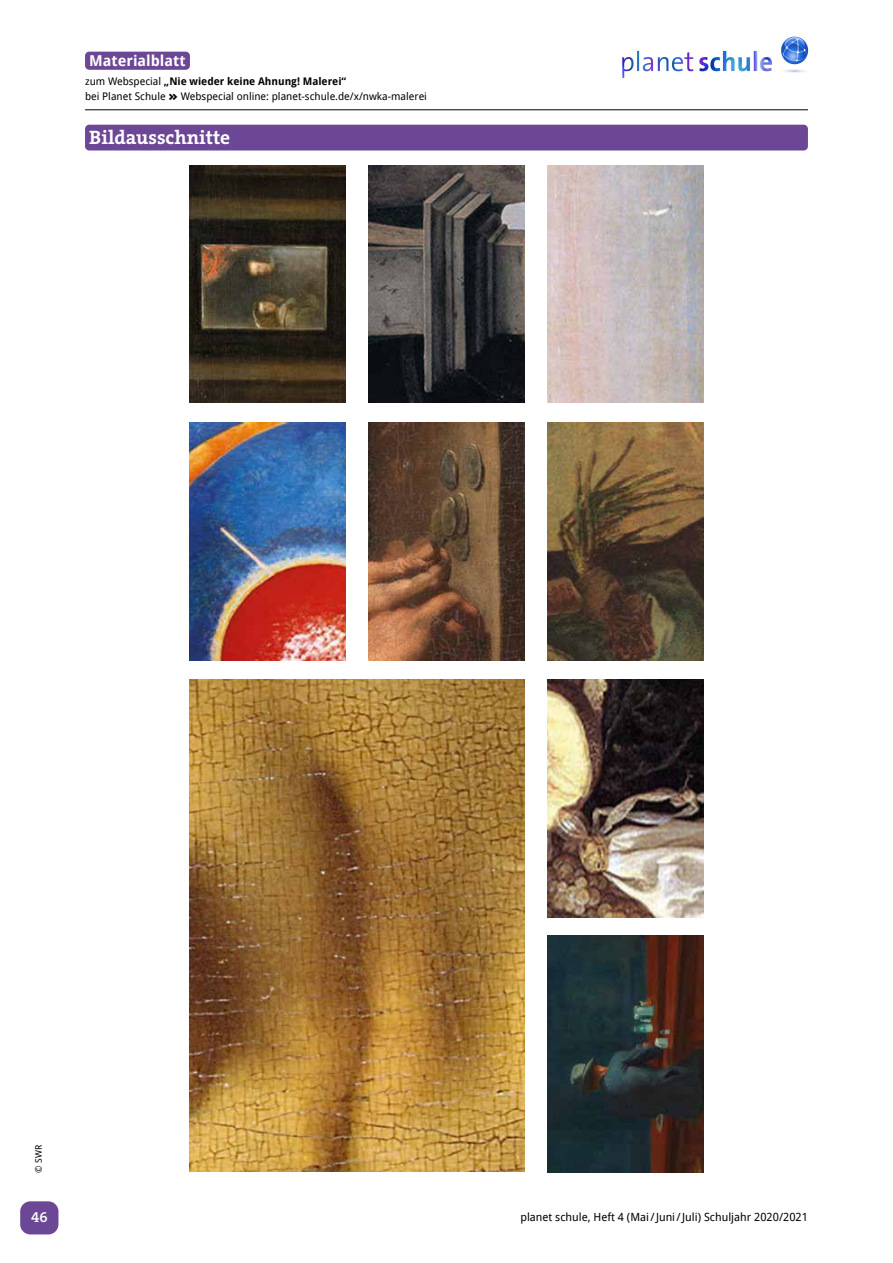
<style>
.page{position:relative;width:893px;height:1263px;background:#fff}
.page>*{position:absolute;margin:0;border:0;box-sizing:border-box;transform-origin:0 0}
.t1{font:700 19.5px "The Serif B7";color:#fff}
.t2{font:700 15px "Droid Sans";color:#fff}
.t3{font:600 15px "The Serif B6";color:#fff}
.t4{font:11.25px "Droid Sans";color:#000}
.t5{font:10.5px/14.2px "Droid Sans";color:#000}
.t6{font:9px "Droid Sans";color:#000}
.s1{font-weight:700}
.s2{font-family:"The Mix B9";font-weight:900}
</style>
<div class="page">
<hr style="left:85px;top:109px;width:723px;height:1px;background:#000">
<div style="left:20px;top:1201px;width:38px;height:33px;background:#6c4796;border-radius:10px"></div>
<div style="left:85px;top:125px;width:723px;height:25px;background:#6c4796;border-radius:4px"></div>
<div style="left:85px;top:52px;width:105px;height:18px;background:#6c4796;border-radius:4px"></div>
<img style="left:189px;top:422px;width:156px;height:238px">
<img style="left:189px;top:165px;width:156px;height:238px">
<img style="left:369px;top:422px;width:155px;height:238px">
<img style="left:369px;top:165px;width:155px;height:238px">
<img style="left:548px;top:935px;width:156px;height:238px">
<img style="left:548px;top:679px;width:156px;height:238px">
<img style="left:548px;top:422px;width:156px;height:238px">
<img style="left:548px;top:165px;width:156px;height:238px">
<img style="left:189px;top:679px;width:335px;height:493px">
<img style="left:622px;top:36px;width:187px;height:42px">
<h2 class="t2" style="left:89px;top:52px;width:98px">Materialblatt</h2>
<p class="t5" style="left:85px;top:75px;width:343px">zum Webspecial <span class="s1">„Nie wieder keine Ahnung! Malerei“<br></span>bei Planet Schule <span class="s2">&gt;&gt;</span> Webspecial online: planet-schule.de/x/nwka-malerei</p>
<h1 class="t1" style="left:89px;top:127px;width:143px">Bildausschnitte</h1>
<p class="t6" style="left:34px;top:1172px;width:29px;rotate:-90deg">© SWR</p>
<h2 class="t3" style="left:31px;top:1208px;width:18px">46</h2>
<p class="t4" style="left:520px;top:1211px;width:289px">planet schule, Heft 4 (Mai/Juni/Juli) Schuljahr 2020/2021</p>
</div>
